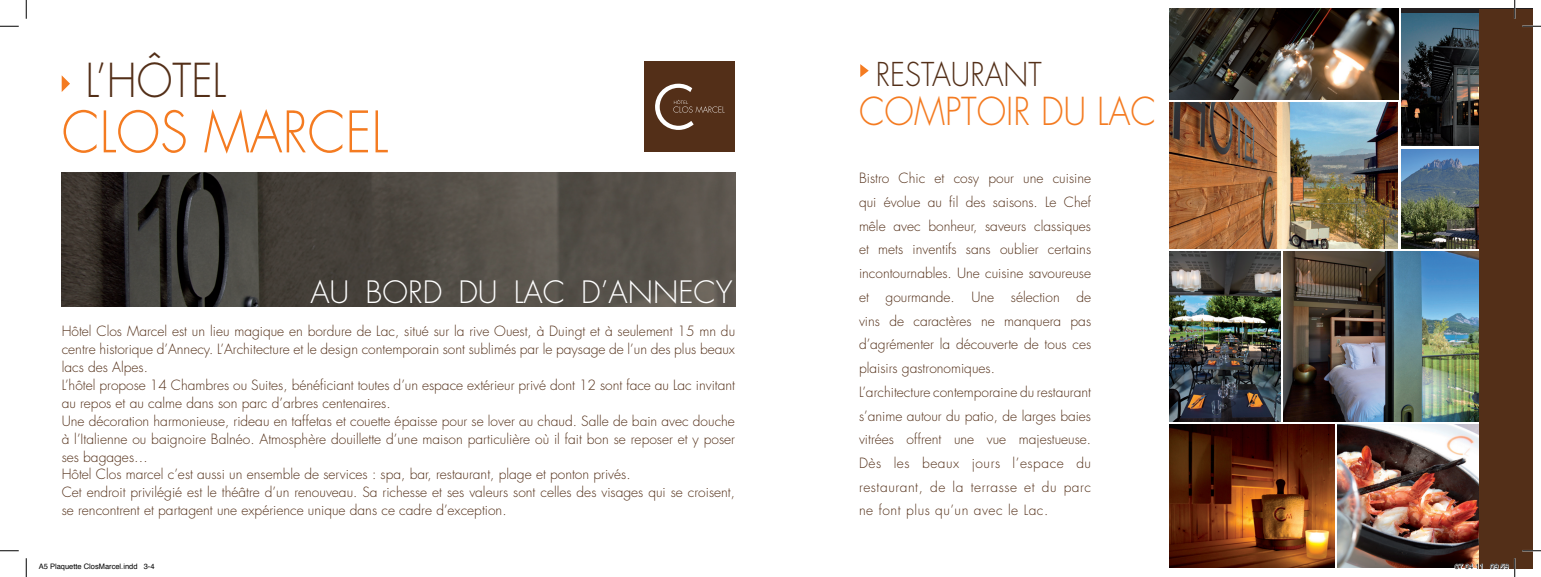
<style>
.page{position:relative;width:1541px;height:577px;background:#fff}
.page>*{position:absolute;margin:0;border:0;box-sizing:border-box;transform-origin:0 0}
.t1{font:300 55.62px "Futura";color:#f47b21;scale:.92 1}
.t2{font:300 45.5px "Futura";color:#532f18;scale:.92 1}
.t3{font:300 37.5px "Futura";color:#f47b21;scale:.92 1}
.t4{font:300 32px "Futura";letter-spacing:.12em;color:#532f18;scale:.92 1}
.t5{font:300 30px "Futura";color:#fff}
.t6{font:300 13.75px/23.8px "Futura";color:#532f18}
.t7{font:7.5px "Helvetica";color:#000}
</style>
<div class="page">
<img style="left:62px;top:173px;width:673px;height:134px">
<svg style="left:62px;top:75px;width:8px;height:17px"></svg>
<div style="left:645px;top:62px;width:90px;height:90px;background:#532f18"></div>
<svg style="left:655px;top:84px;width:69px;height:46px"></svg>
<svg style="left:860px;top:64px;width:9px;height:13px"></svg>
<img style="left:1284px;top:252px;width:195px;height:169px">
<img style="left:1169px;top:252px;width:111px;height:169px">
<img style="left:1338px;top:425px;width:141px;height:143px">
<img style="left:1169px;top:425px;width:165px;height:143px">
<img style="left:1401px;top:149px;width:78px;height:99px">
<svg style="left:1401px;top:9px;width:78px;height:5px"></svg>
<img style="left:1401px;top:14px;width:78px;height:132px">
<img style="left:1169px;top:103px;width:229px;height:145px">
<img style="left:1169px;top:9px;width:229px;height:90px">
<div style="left:1479px;top:9px;width:53px;height:559px;background:#532f18"></div>
<svg style="left:0;top:25px;width:19px;height:2px"></svg>
<svg style="left:1522px;top:25px;width:19px;height:2px"></svg>
<svg style="left:0;top:550px;width:19px;height:1px"></svg>
<svg style="left:1522px;top:550px;width:19px;height:1px"></svg>
<svg style="left:25px;top:0;width:2px;height:19px"></svg>
<svg style="left:25px;top:558px;width:2px;height:19px"></svg>
<svg style="left:1514px;top:0;width:1px;height:19px"></svg>
<svg style="left:1454px;top:564px;width:29px;height:5px"></svg>
<svg style="left:1490px;top:558px;width:25px;height:19px"></svg>
<h2 class="t2" style="left:86px;top:51px;width:149px">L’Hôtel</h2>
<h1 class="t1" style="left:62px;top:96px;width:72px">Clos</h1>
<h1 class="t1" style="left:204px;top:96px;width:195px">Marc el</h1>
<h3 class="t5" style="left:310px;top:272px;width:167px">au borddu</h3>
<h3 class="t5" style="left:514px;top:272px;width:31px">Lac</h3>
<h3 class="t5" style="left:581px;top:272px;width:150px">d’Annecy</h3>
<p class="t6" style="left:62px;top:322px;width:675px;line-height:18px">Hôtel Clos Marcel est un lieu magique en bordure de Lac, situé sur la rive Ouest, à Duingt et à seulement 15 mn du centre historique d’Annecy. L’Architecture et le design contemporain sont sublimés par le paysage de l’un des plus beaux lacs des Alpes.<br>L’hôtel propose 14 Chambres ou Suites, bénéficiant toutes d’un espace extérieur privé dont 12 sont face au Lac invitant au repos et au calme dans son parc d’arbres centenaires.<br>Une décoration harmonieuse, rideau en taffetas et couette épaisse pour se lover au chaud. Salle de bain avec douche à l’Italienne ou baignoire Balnéo. Atmosphère douillette d’une maison particulière où il fait bon se reposer et y poser ses bagages…<br>Hôtel Clos marcel c’est aussi un ensemble de services : spa, bar, restaurant, plage et ponton privés.<br>Cet endroit privilégié est le théâtre d’un renouveau. Sa richesse et ses valeurs sont celles des visages qui se croisent, se rencontrent et partagent une expérience unique dans ce cadre d’exception.</p>
<h3 class="t4" style="left:876px;top:54px;width:174px">Restau rant</h3>
<h3 class="t3" style="left:859px;top:88px;width:297px">Comptoi r du Lac</h3>
<p class="t6" style="left:859px;top:167px;width:234px">Bistro Chic et cosy pour une cuisine qui évolue au fil des saisons. Le Chef mêle avec bonheur, saveurs classiques et mets inventifs sans oublier certains incontournables. Une cuisine savoureuse et gourmande. Une sélection de vins de caractères ne manquera pas d’agrémenter la découverte de tous ces plaisirs gastronomiques.<br>L’architecture contemporaine du restaurant s’anime autour du patio, de larges baies vitrées offrent une vue majestueuse.<br>Dès les beaux jours l’espace du restaurant, de la terrasse et du parc ne font plus qu’un avec le Lac.</p>
<p class="t7" style="left:39px;top:561px;width:117px">A5 Plaquette ClosMarcel.indd 3-4</p>
<p class="t7" style="left:1454px;top:561px;width:56px">07 04 11 09 59</p>
</div>
